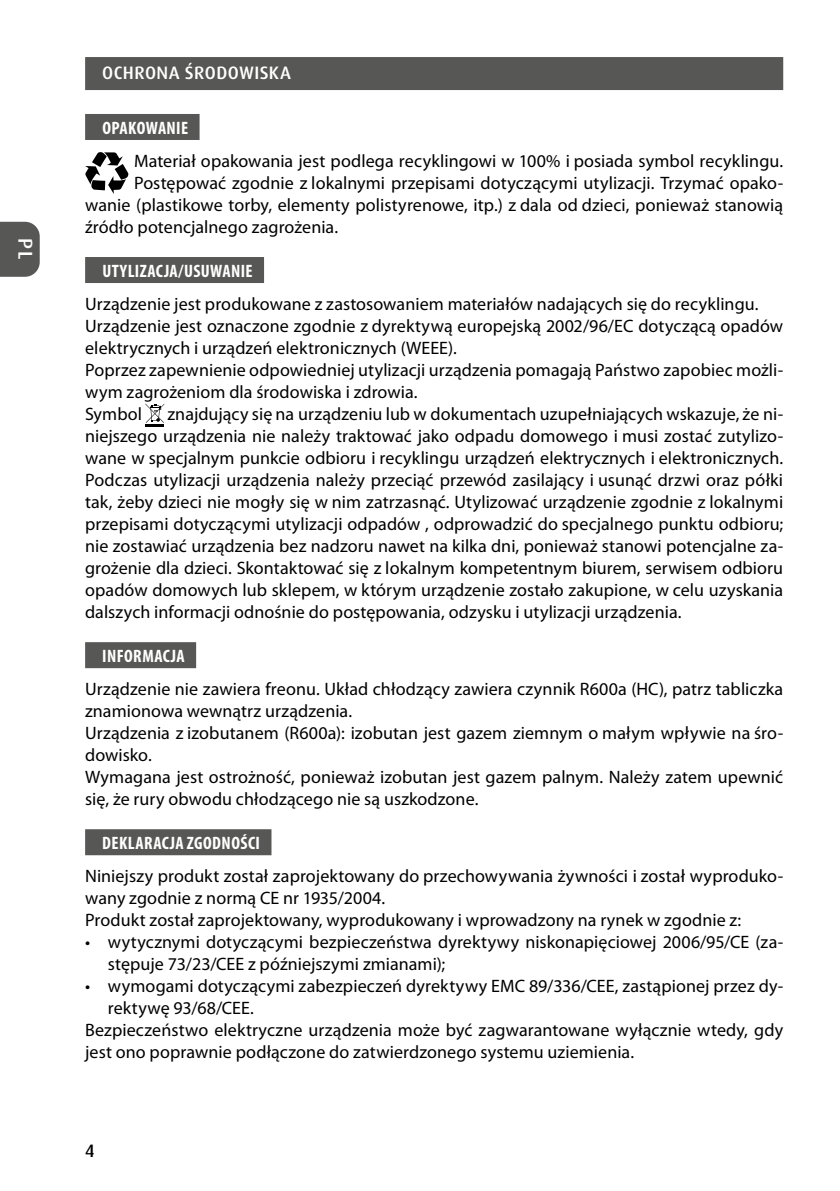
<style>
.page{position:relative;width:840px;height:1191px;background:#fff}
.page>*{position:absolute;margin:0;border:0;box-sizing:border-box;transform-origin:0 0}
.t1{font:500 20px "Dax Pro";color:#fff}
.t2{font:18px/22px "Myriad Pro";letter-spacing:.005em;color:#000}
.t3{font:700 condensed 18px "Myriad Pro";letter-spacing:.02em;color:#fff}
.t4{font:500 18px "Dax Pro";letter-spacing:.025em;color:#fff}
.t5{font:500 18px "Dax Pro";color:#000}
</style>
<div class="page">
<svg style="left:0;top:222px;width:40px;height:55px;background:#5f5f5e"></svg>
<div style="left:85px;top:57px;width:697px;height:33px;background:#575756"></div>
<div style="left:85px;top:114px;width:114px;height:26px;background:#575756"></div>
<div style="left:85px;top:257px;width:179px;height:26px;background:#575756"></div>
<div style="left:85px;top:642px;width:111px;height:26px;background:#575756"></div>
<div style="left:85px;top:829px;width:186px;height:26px;background:#575756"></div>
<svg style="left:85px;top:152px;width:43px;height:42px"></svg>
<svg style="left:145px;top:403px;width:19px;height:20px"></svg>
<hr style="left:145px;top:424px;width:19px;height:3px;background:#000">
<p class="t1" style="left:38px;top:238px;width:23px;rotate:90deg">PL</p>
<p class="t4" style="left:102px;top:61px;width:190px">OCHRONA ŚRODOWISKA</p>
<p class="t3" style="left:102px;top:116px;width:87px">OPAKOWANIE</p>
<p class="t2" style="left:134px;top:150px;width:650px">Materiał opakowania jest podlega recyklingowi w 100% i posiada symbol recyklingu.</p>
<p class="t2" style="left:134px;top:172px;width:650px">Postępować zgodnie z lokalnymi przepisami dotyczącymi utylizacji. Trzymać opako-</p>
<p class="t2" style="left:85px;top:194px;width:699px">wanie (plastikowe torby, elementy polistyrenowe, itp.) z dala od dzieci, ponieważ stanowią</p>
<p class="t2" style="left:85px;top:216px;width:254px">źródło potencjalnego zagrożenia.</p>
<p class="t3" style="left:102px;top:259px;width:152px">UTYLIZACJA/USUWANIE</p>
<p class="t2" style="left:85px;top:293px;width:699px">Urządzenie jest produkowane z zastosowaniem materiałów nadających się do recyklingu.<br>Urządzenie jest oznaczone zgodnie z dyrektywą europejską 2002/96/EC dotyczącą opadów elektrycznych i urządzeń elektronicznych (WEEE).<br>Poprzez zapewnienie odpowiedniej utylizacji urządzenia pomagają Państwo zapobiec możli&shy;wym zagrożeniom dla środowiska i zdrowia.<br>Symbol</p>
<p class="t2" style="left:85px;top:403px;width:699px;text-align:justify;text-indent:82px">znajdujący się na urządzeniu lub w dokumentach uzupełniających wskazuje, że ni&shy;niejszego urządzenia nie należy traktować jako odpadu domowego i musi zostać zutylizo&shy;wane w specjalnym punkcie odbioru i recyklingu urządzeń elektrycznych i elektronicznych.<br>Podczas utylizacji urządzenia należy przeciąć przewód zasilający i usunąć drzwi oraz półki tak, żeby dzieci nie mogły się w nim zatrzasnąć. Utylizować urządzenie zgodnie z lokalnymi przepisami dotyczącymi utylizacji odpadów , odprowadzić do specjalnego punktu odbioru; nie zostawiać urządzenia bez nadzoru nawet na kilka dni, ponieważ stanowi potencjalne za&shy;grożenie dla dzieci. Skontaktować się z lokalnym kompetentnym biurem, serwisem odbioru opadów domowych lub sklepem, w którym urządzenie zostało zakupione, w celu uzyskania dalszych informacji odnośnie do postępowania, odzysku i utylizacji urządzenia.</p>
<p class="t3" style="left:102px;top:644px;width:84px">INFORMACJA</p>
<p class="t2" style="left:85px;top:678px;width:699px">Urządzenie nie zawiera freonu. Układ chłodzący zawiera czynnik R600a (HC), patrz tabliczka znamionowa wewnątrz urządzenia.<br>Urządzenia z izobutanem (R600a): izobutan jest gazem ziemnym o małym wpływie na śro&shy;dowisko.<br>Wymagana jest ostrożność, ponieważ izobutan jest gazem palnym. Należy zatem upewnić się, że rury obwodu chłodzącego nie są uszkodzone.</p>
<p class="t3" style="left:102px;top:831px;width:159px">DEKLARACJA ZGODNOŚCI</p>
<p class="t2" style="left:85px;top:865px;width:699px">Niniejszy produkt został zaprojektowany do przechowywania żywności i został wyproduko&shy;wany zgodnie z normą CE nr 1935/2004.<br>Produkt został zaprojektowany, wyprodukowany i wprowadzony na rynek w zgodnie z:</p>
<p class="t2" style="left:108px;top:931px;width:676px;text-indent:-23px">• wytycznymi dotyczącymi bezpieczeństwa dyrektywy niskonapięciowej 2006/95/CE (za&shy;stępuje 73/23/CEE z późniejszymi zmianami);</p>
<p class="t2" style="left:85px;top:975px;width:699px">• wymogami dotyczącymi zabezpieczeń dyrektywy EMC 89/336/CEE, zastąpionej przez dy-</p>
<p class="t2" style="left:108px;top:997px;width:148px">rektywę 93/68/CEE.</p>
<p class="t2" style="left:85px;top:1019px;width:699px">Bezpieczeństwo elektryczne urządzenia może być zagwarantowane wyłącznie wtedy, gdy</p>
<p class="t2" style="left:85px;top:1041px;width:550px">jest ono poprawnie podłączone do zatwierdzonego systemu uziemienia.</p>
<p class="t5" style="left:85px;top:1139px;width:11px">4</p>
</div>
